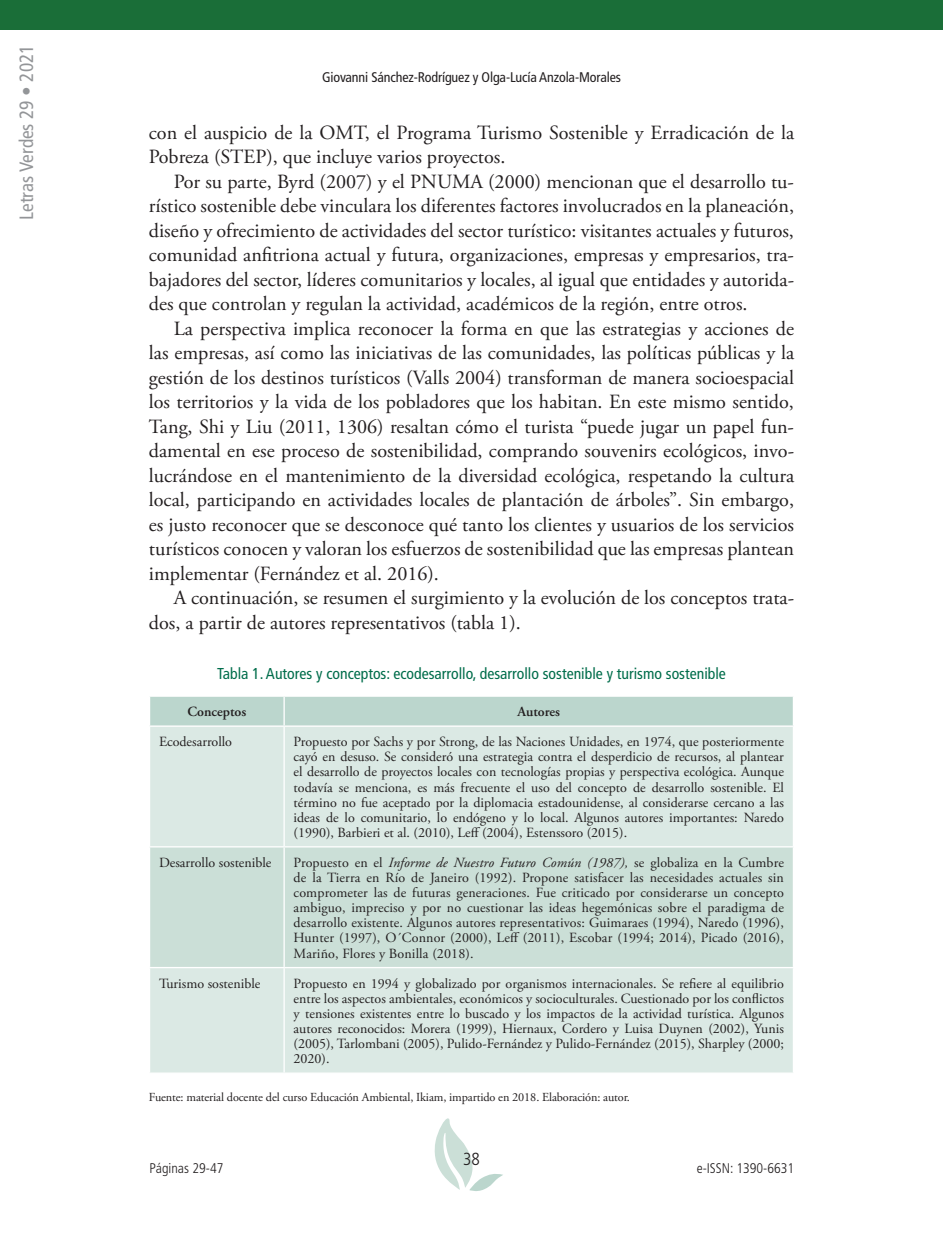
<style>
.page{position:relative;width:943px;height:1241px;background:#fff}
.page>*{position:absolute;margin:0;border:0;box-sizing:border-box;transform-origin:0 0}
.t1{font:20.12px/24.5px "Adobe Garamond Pro";color:#231f20}
.t2{font:condensed 19.25px "Frutiger";color:#939598}
.t3{font:300 condensed 17.5px "Frutiger";color:#231f20}
.t4{font:condensed 15.75px "Frutiger";color:#006d4b}
.t5{font:14px/15px "Adobe Garamond Pro";color:#231f20;text-align:justify}
.t6{font:condensed 14px "Frutiger";letter-spacing:-.01em;color:#231f20}
.t7{font:300 condensed 14px "Frutiger";color:#231f20}
.t8{font:600 14px "Adobe Garamond Pro";color:#231f20}
.t9{font:12.25px "Adobe Garamond Pro";letter-spacing:-.01em;color:#231f20}
.s1{font-style:italic}
</style>
<div class="page">
<svg style="left:434px;top:1118px;width:69px;height:73px"></svg>
<div style="left:0;top:0;width:943px;height:30px;background:#1a6e38"></div>
<div style="left:150px;top:727px;width:642px;height:345px;background:#dbe9e4"></div>
<div style="left:150px;top:847px;width:642px;height:119px;background:#cbdfd7"></div>
<div style="left:150px;top:696px;width:642px;height:29px;background:#bbd6cd"></div>
<hr style="left:283px;top:696px;width:2px;height:29px;background:#fff">
<hr style="left:283px;top:726px;width:2px;height:120px;background:#fff">
<hr style="left:149px;top:846px;width:135px;height:1px;background:#fff">
<hr style="left:284px;top:846px;width:510px;height:1px;background:#fff">
<hr style="left:283px;top:847px;width:2px;height:119px;background:#fff">
<hr style="left:149px;top:966px;width:135px;height:2px;background:#fff">
<hr style="left:284px;top:966px;width:510px;height:2px;background:#fff">
<hr style="left:283px;top:968px;width:2px;height:104px;background:#fff">
<h2 class="t2" style="left:15px;top:220px;width:177px;rotate:-90deg">Letras Verdes 29 • 2021</h2>
<p class="t6" style="left:322px;top:69px;width:300px">Giovanni Sánchez-Rodríguez y Olga-Lucía Anzola-Morales</p>
<h1 class="t1" style="left:149px;top:121px;width:646px">con el auspicio de la OMT, el Programa Turismo Sostenible y Erradicación de la<br>Pobreza (STEP), que incluye varios proyectos.</h1>
<p class="t1" style="left:149px;top:170px;width:646px;text-align:justify;text-indent:25px">Por su parte, Byrd (2007) y el PNUMA (2000) mencionan que el desarrollo tu&shy;rístico sostenible debe vinculara los diferentes factores involucrados en la planeación, diseño y ofrecimiento de actividades del sector turístico: visitantes actuales y futuros, comunidad anfitriona actual y futura, organizaciones, empresas y empresarios, tra&shy;bajadores del sector, líderes comunitarios y locales, al igual que entidades y autorida&shy;des que controlan y regulan la actividad, académicos de la región, entre otros.</p>
<p class="t1" style="left:149px;top:317px;width:646px;text-align:justify;text-indent:25px">La perspectiva implica reconocer la forma en que las estrategias y acciones de las empresas, así como las iniciativas de las comunidades, las políticas públicas y la gestión de los destinos turísticos (Valls 2004) transforman de manera socioespacial los territorios y la vida de los pobladores que los habitan. En este mismo sentido, Tang, Shi y Liu (2011, 1306) resaltan cómo el turista “puede jugar un papel fun&shy;damental en ese proceso de sostenibilidad, comprando souvenirs ecológicos, invo&shy;lucrándose en el mantenimiento de la diversidad ecológica, respetando la cultura local, participando en actividades locales de plantación de árboles”. Sin embargo, es justo reconocer que se desconoce qué tanto los clientes y usuarios de los servicios turísticos conocen y valoran los esfuerzos de sostenibilidad que las empresas plantean implementar (Fernández et al. 2016).</p>
<h1 class="t1" style="left:149px;top:586px;width:646px;text-indent:25px">A continuación, se resumen el surgimiento y la evolución de los conceptos trata&shy;dos, a partir de autores representativos (tabla 1).</h1>
<p class="t4" style="left:217px;top:663px;width:510px">Tabla 1. Autores y conceptos: ecodesarrollo, desarrollo sostenible y turismo sostenible</p>
<p class="t8" style="left:187px;top:703px;width:60px">Conceptos</p>
<p class="t8" style="left:517px;top:703px;width:44px">Autores</p>
<p class="t5" style="left:159px;top:734px;width:75px">Ecodesarrollo</p>
<p class="t5" style="left:293px;top:734px;width:492px">Propuesto por Sachs y por Strong, de las Naciones Unidades, en 1974, que posteriormente cayó en desuso. Se consideró una estrategia contra el desperdicio de recursos, al plantear el desarrollo de proyectos locales con tecnologías propias y perspectiva ecológica. Aunque todavía se menciona, es más frecuente el uso del concepto de desarrollo sostenible. El término no fue aceptado por la diplomacia estadounidense, al considerarse cercano a las ideas de lo comunitario, lo endógeno y lo local. Algunos autores importantes: Naredo (1990), Barbieri et al. (2010), Leff (2004), Estenssoro (2015).</p>
<p class="t5" style="left:159px;top:855px;width:114px">Desarrollo sostenible</p>
<p class="t5" style="left:293px;top:855px;width:492px">Propuesto en el <span class="s1">Informe de Nuestro Futuro Común (1987),</span> se globaliza en la Cumbre de la Tierra en Río de Janeiro (1992). Propone satisfacer las necesidades actuales sin comprometer las de futuras generaciones. Fue criticado por considerarse un concepto ambiguo, impreciso y por no cuestionar las ideas hegemónicas sobre el paradigma de desarrollo existente. Algunos autores representativos: Guimaraes (1994), Naredo (1996), Hunter (1997), O´Connor (2000), Leff (2011), Escobar (1994; 2014), Picado (2016), Mariño, Flores y Bonilla (2018).</p>
<p class="t5" style="left:159px;top:975px;width:103px">Turismo sostenible</p>
<p class="t5" style="left:293px;top:975px;width:492px">Propuesto en 1994 y globalizado por organismos internacionales. Se refiere al equilibrio entre los aspectos ambientales, económicos y socioculturales. Cuestionado por los conflictos y tensiones existentes entre lo buscado y los impactos de la actividad turística. Algunos autores reconocidos: Morera (1999), Hiernaux, Cordero y Luisa Duynen (2002), Yunis (2005), Tarlombani (2005), Pulido‑Fernández y Pulido-Fernández (2015), Sharpley (2000; 2020).</p>
<p class="t9" style="left:149px;top:1089px;width:482px">Fuente: material docente del curso Educación Ambiental, Ikiam, impartido en 2018. Elaboración: autor.</p>
<p class="t3" style="left:463px;top:1148px;width:18px">38</p>
<p class="t7" style="left:149px;top:1159px;width:76px">Páginas 29-47</p>
<p class="t7" style="left:696px;top:1159px;width:99px">e-ISSN: 1390-6631</p>
</div>
